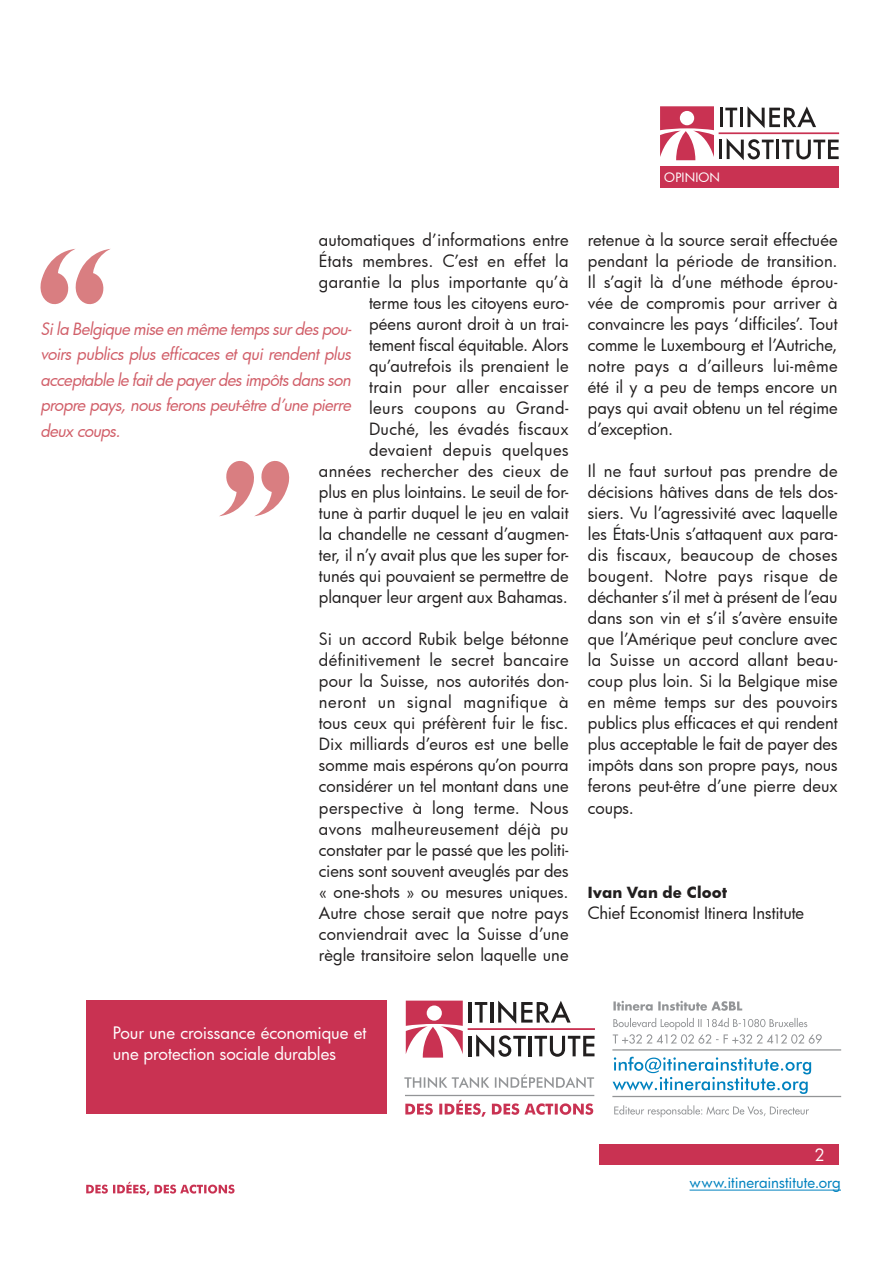
<style>
.page{position:relative;width:893px;height:1263px;background:#fff}
.page>*{position:absolute;margin:0;border:0;box-sizing:border-box;transform-origin:0 0}
.t1{font:16.8px/21px "Futura";letter-spacing:-.005em;color:#fff}
.t2{font:16.5px/21px "Futura";color:#221f1f;text-align:justify}
.t3{font:italic 16.5px/25.5px "Futura";letter-spacing:-.035em;color:#d15f69;text-align:justify}
.t4{font:16.5px "Futura";color:#fff}
.t5{font:15px "Futura";color:#0082bf}
.t6{font:700 15px "Futura";letter-spacing:.01em;color:#221f1f}
.t7{font:12.6px "Futura";letter-spacing:.01em;color:#fff}
</style>
<div class="page">
<div style="left:599px;top:1144px;width:240px;height:21px;background:#c93252"></div>
<hr style="left:690px;top:1189px;width:151px;height:1px;background:#0082bf">
<svg style="left:86px;top:1182px;width:149px;height:13px"></svg>
<svg style="left:660px;top:106px;width:54px;height:54px"></svg>
<hr style="left:720px;top:108px;width:3px;height:19px;background:#221f1f">
<svg style="left:725px;top:108px;width:12px;height:19px"></svg>
<hr style="left:740px;top:108px;width:3px;height:19px;background:#221f1f">
<svg style="left:747px;top:106px;width:69px;height:22px"></svg>
<hr style="left:719px;top:140px;width:3px;height:19px;background:#221f1f">
<svg style="left:727px;top:138px;width:47px;height:22px"></svg>
<hr style="left:776px;top:140px;width:3px;height:19px;background:#221f1f">
<svg style="left:782px;top:140px;width:57px;height:19px"></svg>
<hr style="left:719px;top:133px;width:120px;height:1px;background:#c93252">
<div style="left:660px;top:166px;width:179px;height:22px;background:#c93252"></div>
<div style="left:86px;top:1000px;width:301px;height:114px;background:#c93252"></div>
<hr style="left:612px;top:1096px;width:229px;height:1px;background:#939597">
<hr style="left:612px;top:1049px;width:229px;height:1px;background:#939597">
<svg style="left:406px;top:1000px;width:57px;height:57px"></svg>
<hr style="left:469px;top:1002px;width:3px;height:20px;background:#221f1f">
<svg style="left:475px;top:1002px;width:12px;height:20px"></svg>
<hr style="left:490px;top:1002px;width:3px;height:20px;background:#221f1f">
<svg style="left:498px;top:1000px;width:73px;height:24px"></svg>
<hr style="left:468px;top:1036px;width:3px;height:20px;background:#221f1f">
<svg style="left:476px;top:1034px;width:50px;height:23px"></svg>
<hr style="left:529px;top:1036px;width:3px;height:20px;background:#221f1f">
<svg style="left:534px;top:1036px;width:60px;height:21px"></svg>
<div style="left:468px;top:1028px;width:127px;height:2px;background:#c93252;border:1px solid #c93252"></div>
<svg style="left:614px;top:1105px;width:195px;height:12px"></svg>
<svg style="left:613px;top:1057px;width:198px;height:37px"></svg>
<svg style="left:613px;top:1018px;width:209px;height:26px"></svg>
<svg style="left:613px;top:1001px;width:129px;height:10px"></svg>
<hr style="left:405px;top:1095px;width:189px;height:1px;background:#939597">
<svg style="left:404px;top:1074px;width:190px;height:14px"></svg>
<svg style="left:405px;top:1100px;width:188px;height:17px"></svg>
<svg style="left:40px;top:249px;width:70px;height:56px"></svg>
<svg style="left:219px;top:461px;width:71px;height:55px"></svg>
<p class="t7" style="left:664px;top:171px;width:57px">OPINION</p>
<p class="t2" style="left:319px;top:230px;width:251px;text-align:right">automatiques d’informations entre<br>États membres. C’est en effet la garantie la plus importante qu’à terme tous les citoyens euro-<br>péens auront droit à un trai&shy;tement fiscal équitable. Alors qu’autrefois ils prenaient le<br>train pour aller encaisser<br>leurs coupons au Grand-<br>Duché, les évadés fiscaux devaient depuis quelques années rechercher des cieux de plus en plus lointains. Le seuil de for&shy;tune à partir duquel le jeu en valait la chandelle ne cessant d’augmen&shy;ter, il n’y avait plus que les super for&shy;tunés qui pouvaient se permettre de planquer leur argent aux Bahamas.</p>
<p class="t2" style="left:319px;top:629px;width:251px">Si un accord Rubik belge bétonne définitivement le secret bancaire pour la Suisse, nos autorités don&shy;neront un signal magnifique à tous ceux qui préfèrent fuir le fisc.<br>Dix milliards d’euros est une belle somme mais espérons qu’on pourra considérer un tel montant dans une perspective à long terme. Nous avons malheureusement déjà pu constater par le passé que les politi&shy;ciens sont souvent aveuglés par des « one-shots » ou mesures uniques.<br>Autre chose serait que notre pays conviendrait avec la Suisse d’une règle transitoire selon laquelle une</p>
<p class="t3" style="left:40px;top:317px;width:313px">Si la Belgique mise en même temps sur des pou&shy;voirs publics plus efficaces et qui rendent plus acceptable le fait de payer des impôts dans son propre pays, nous ferons peut-être d’une pierre deux coups.</p>
<p class="t2" style="left:588px;top:230px;width:251px">retenue à la source serait effectuée pendant la période de transition.<br>Il s’agit là d’une méthode éprou&shy;vée de compromis pour arriver à convaincre les pays ‘difficiles’. Tout comme le Luxembourg et l’Autriche, notre pays a d’ailleurs lui-même été il y a peu de temps encore un pays qui avait obtenu un tel régime d’exception.</p>
<p class="t2" style="left:588px;top:461px;width:251px">Il ne faut surtout pas prendre de décisions hâtives dans de tels dos&shy;siers. Vu l’agressivité avec laquelle les États-Unis s’attaquent aux para&shy;dis fiscaux, beaucoup de choses bougent. Notre pays risque de déchanter s’il met à présent de l’eau dans son vin et s’il s’avère ensuite que l’Amérique peut conclure avec la Suisse un accord allant beau&shy;coup plus loin. Si la Belgique mise en même temps sur des pouvoirs publics plus efficaces et qui rendent plus acceptable le fait de payer des impôts dans son propre pays, nous ferons peut-être d’une pierre deux coups.</p>
<p class="t6" style="left:588px;top:885px;width:141px">Ivan Van de Cloot</p>
<p class="t2" style="left:588px;top:902px;width:218px">Chief Economist Itinera Institute</p>
<p class="t1" style="left:113px;top:1021px;width:255px">Pour une croissance économique et une protection sociale durables</p>
<p class="t4" style="left:814px;top:1147px;width:12px">2</p>
<p class="t5" style="left:690px;top:1175px;width:153px">www.itinerainstitute.org</p>
</div>
